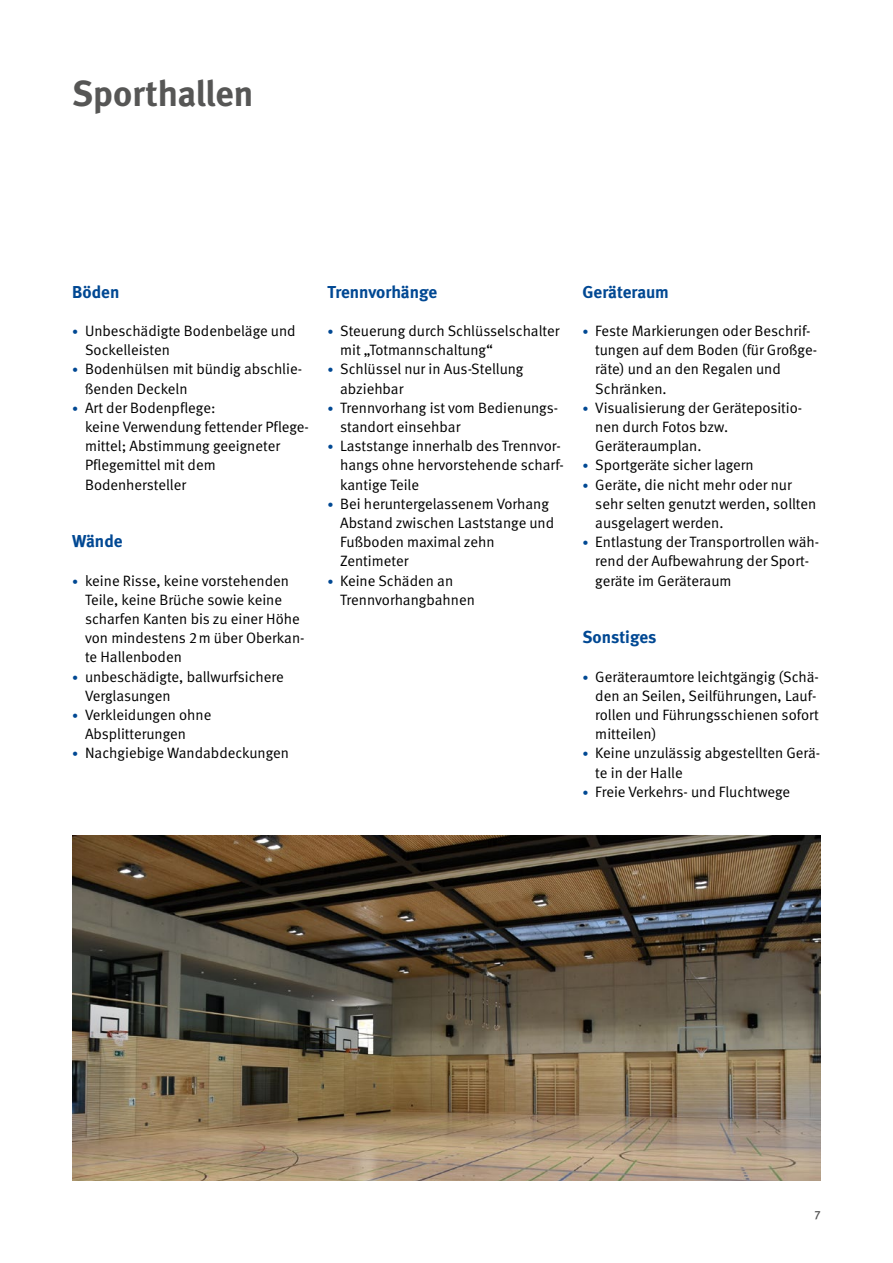
<style>
.page{position:relative;width:893px;height:1263px;background:#fff}
.page>*{position:absolute;margin:0;border:0;box-sizing:border-box;transform-origin:0 0}
.Überschriften_H1{font:700 36px "DGUV Meta";color:#565655}
.Überschriften_H2{font:700 17.25px "DGUV Meta";color:#004893}
.t1{font:15px/19.2px "DGUV Meta";color:#000}
.t2{font:500 12px "DGUV Meta";color:#565655}
.s1{font-size:12px;color:#004893}
</style>
<div class="page">
<img style="left:72px;top:835px;width:749px;height:346px">
<h1 class="Überschriften_H1" style="left:72px;top:72px;width:183px">Sporthallen</h1>
<h2 class="Überschriften_H2" style="left:72px;top:281px;width:49px">Böden</h2>
<p class="t1" style="left:85px;top:322px;width:212px;text-indent:-13px"><span class="s1">•</span> Unbeschädigte Bodenbeläge und<br>Sockelleisten</p>
<p class="t1" style="left:85px;top:360px;width:218px;text-indent:-13px"><span class="s1">•</span> Bodenhülsen mit bündig abschlie&shy;ßenden Deckeln</p>
<p class="t1" style="left:85px;top:398px;width:225px;text-indent:-13px"><span class="s1">•</span> Art der Bodenpflege:<br>keine Verwendung fettender Pflege&shy;mittel; Abstimmung geeigneter<br>Pflegemittel mit dem<br>Bodenhersteller</p>
<h2 class="Überschriften_H2" style="left:72px;top:531px;width:52px">Wände</h2>
<p class="t1" style="left:85px;top:571px;width:221px;text-indent:-13px"><span class="s1">•</span> keine Risse, keine vorstehenden<br>Teile, keine Brüche sowie keine scharfen Kanten bis zu einer Höhe von mindestens 2m über Oberkan&shy;te Hallenboden</p>
<p class="t1" style="left:85px;top:667px;width:200px;text-indent:-13px"><span class="s1">•</span> unbeschädigte, ballwurfsichere<br>Verglasungen</p>
<p class="t1" style="left:85px;top:706px;width:128px;text-indent:-13px"><span class="s1">•</span> Verkleidungen ohne<br>Absplitterungen</p>
<p class="t1" style="left:72px;top:744px;width:218px"><span class="s1">•</span> Nachgiebige Wandabdeckungen</p>
<h2 class="Überschriften_H2" style="left:327px;top:281px;width:111px">Trennvorhänge</h2>
<p class="t1" style="left:340px;top:322px;width:221px;text-indent:-13px"><span class="s1">•</span> Steuerung durch Schlüsselschalter mit „Totmannschaltung“</p>
<p class="t1" style="left:340px;top:360px;width:185px;text-indent:-13px"><span class="s1">•</span> Schlüssel nur in Aus-Stellung abziehbar</p>
<p class="t1" style="left:340px;top:398px;width:219px;text-indent:-13px"><span class="s1">•</span> Trennvorhang ist vom Bedienungs&shy;standort einsehbar</p>
<p class="t1" style="left:340px;top:437px;width:225px;text-indent:-13px"><span class="s1">•</span> Laststange innerhalb des Trennvor&shy;hangs ohne hervorstehende scharf&shy;kantige Teile</p>
<p class="t1" style="left:340px;top:494px;width:216px;text-indent:-13px"><span class="s1">•</span> Bei heruntergelassenem Vorhang<br>Abstand zwischen Laststange und<br>Fußboden maximal zehn<br>Zentimeter</p>
<p class="t1" style="left:340px;top:571px;width:136px;text-indent:-13px"><span class="s1">•</span> Keine Schäden an<br>Trennvorhangbahnen</p>
<h2 class="Überschriften_H2" style="left:583px;top:281px;width:88px">Geräteraum</h2>
<p class="t1" style="left:595px;top:322px;width:223px;text-indent:-13px"><span class="s1">•</span> Feste Markierungen oder Beschrif&shy;tungen auf dem Boden (für Großge&shy;räte) und an den Regalen und<br>Schränken.</p>
<p class="t1" style="left:595px;top:398px;width:208px;text-indent:-13px"><span class="s1">•</span> Visualisierung der Gerätepositio&shy;nen durch Fotos bzw.<br>Geräteraumplan.</p>
<p class="t1" style="left:583px;top:456px;width:173px"><span class="s1">•</span> Sportgeräte sicher lagern</p>
<p class="t1" style="left:595px;top:475px;width:223px;text-indent:-13px"><span class="s1">•</span> Geräte, die nicht mehr oder nur sehr selten genutzt werden, sollten ausgelagert werden.</p>
<p class="t1" style="left:595px;top:533px;width:225px;text-indent:-13px"><span class="s1">•</span> Entlastung der Transportrollen wäh&shy;rend der Aufbewahrung der Sport&shy;geräte im Geräteraum</p>
<h2 class="Überschriften_H2" style="left:583px;top:627px;width:75px">Sonstiges</h2>
<p class="t1" style="left:595px;top:667px;width:225px;text-indent:-13px"><span class="s1">•</span> Geräteraumtore leichtgängig (Schä&shy;den an Seilen, Seilführungen, Lauf&shy;rollen und Führungsschienen sofort mitteilen)</p>
<p class="t1" style="left:595px;top:744px;width:226px;text-indent:-13px"><span class="s1">•</span> Keine unzulässig abgestellten Gerä&shy;te in der Halle</p>
<p class="t1" style="left:583px;top:782px;width:209px"><span class="s1">•</span> Freie Verkehrs- und Fluchtwege</p>
<p class="t2" style="left:815px;top:1208px;width:8px">7</p>
</div>
